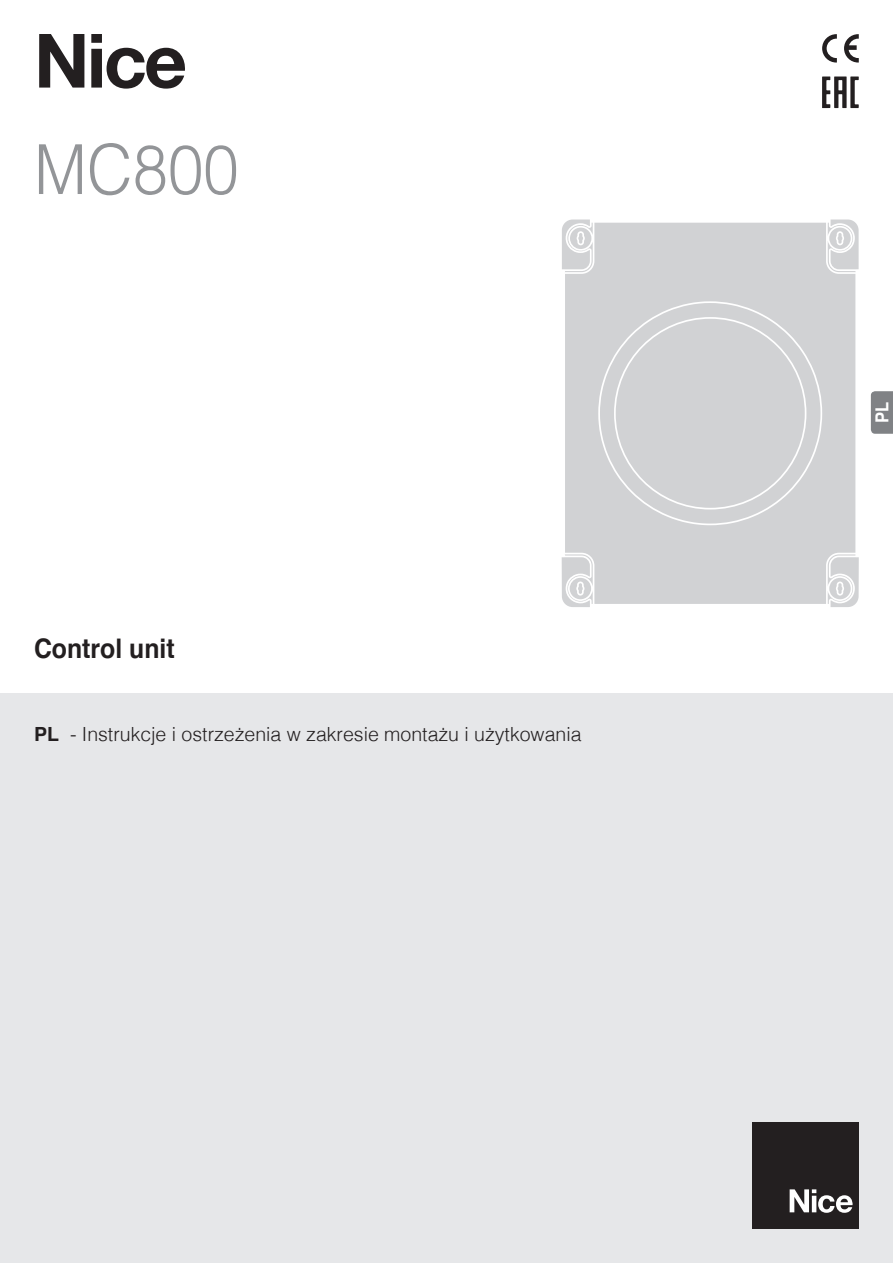
<style>
.page{position:relative;width:893px;height:1263px;background:#fff}
.page>*{position:absolute;margin:0;border:0;box-sizing:border-box;transform-origin:0 0}
.t1{font:700 75px "Helvetica Neue LT Pro";color:#231f20}
.t2{font:300 69px "Helvetica";color:#939598;scale:.92 1}
.t3{font:700 27px "Helvetica";color:#231f20;scale:.92 1}
.t4{font:300 19.5px "Helvetica";color:#231f20}
.t5{font:700 18px "Helvetica";color:#fff;scale:.92 1}
.s1{font-weight:700}
</style>
<div class="page">
<div style="left:0;top:693px;width:893px;height:570px;background:#e6e7e9"></div>
<div style="left:753px;top:1123px;width:106px;height:106px;background:#231f20"></div>
<svg style="left:790px;top:1189px;width:63px;height:24px"></svg>
<svg style="left:871px;top:391px;width:22px;height:43px"></svg>
<svg style="left:822px;top:34px;width:15px;height:29px"></svg>
<svg style="left:844px;top:34px;width:15px;height:29px"></svg>
<svg style="left:822px;top:76px;width:37px;height:32px"></svg>
<div style="left:565px;top:223px;width:290px;height:381px;background:#d1d2d4"></div>
<svg style="left:600px;top:303px;width:220px;height:220px;background:#d3d4d6"></svg>
<svg style="left:828px;top:554px;width:31px;height:53px"></svg>
<svg style="left:828px;top:219px;width:31px;height:53px"></svg>
<svg style="left:562px;top:219px;width:31px;height:53px"></svg>
<svg style="left:561px;top:554px;width:32px;height:53px"></svg>
<div style="left:616px;top:319px;width:189px;height:189px;background:#d1d2d4"></div>
<h1 class="t1" style="left:34px;top:14px;width:155px">Nice</h1>
<h2 class="t2" style="left:34px;top:111px;width:224px">MC800</h2>
<h3 class="t3" style="left:34px;top:626px;width:154px">Control unit</h3>
<p class="t4" style="left:34px;top:718px;width:549px"><span class="s1">PL</span> - Instrukcje i ostrzeżenia w zakresie montażu i użytkowania</p>
<p class="t5" style="left:868px;top:423px;width:25px;rotate:-90deg">PL</p>
</div>
